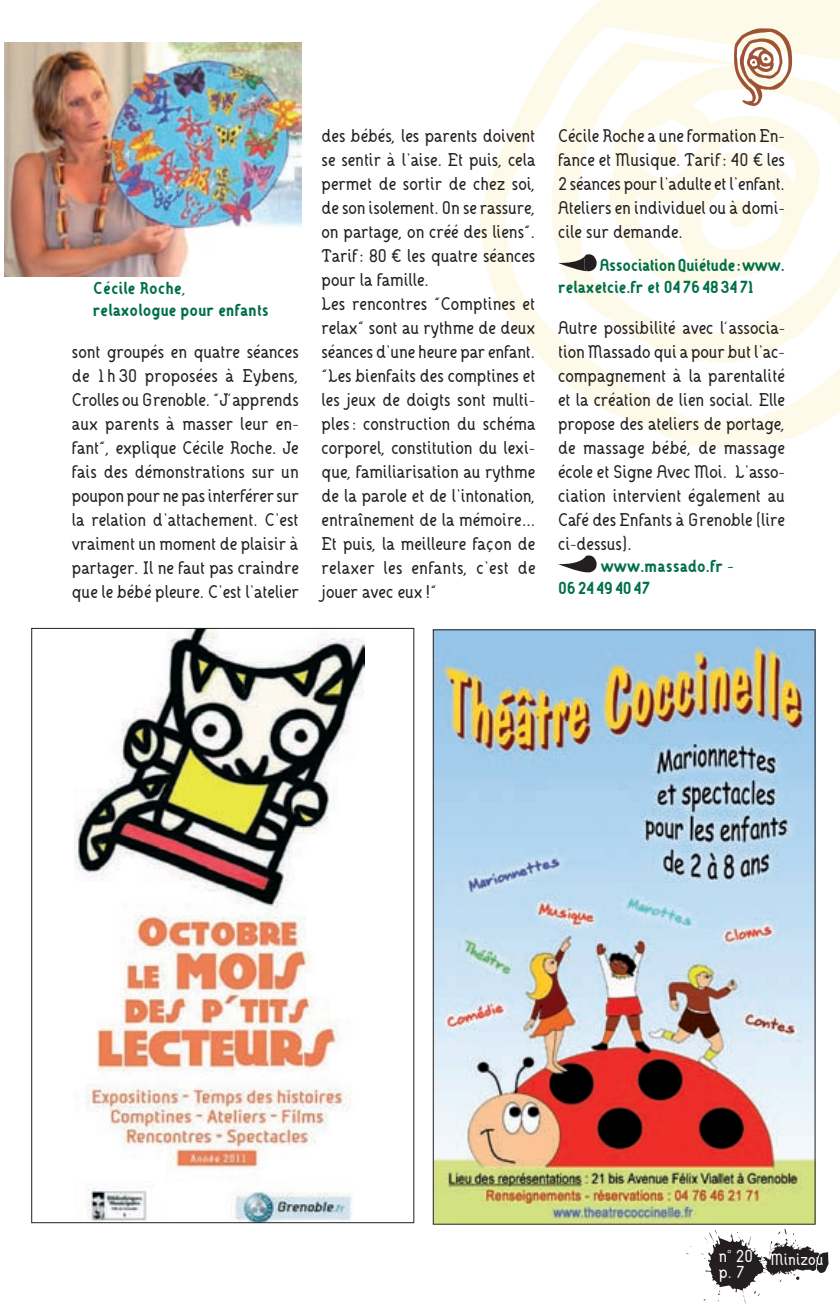
<style>
.page{position:relative;width:840px;height:1304px;background:#fff}
.page>*{position:absolute;margin:0;border:0;box-sizing:border-box;transform-origin:0 0}
.t1{font:500 18px/24px "DANOISE";letter-spacing:-.005em;color:#231f20;text-align:justify}
.t2{font:700 17px/22px "DANOISE";letter-spacing:-.005em;color:#016f45}
.t3{font:700 17px/22px "DANOISE";letter-spacing:-.025em;color:#016f45}
.t4{font:500 17px "DANOISE";color:#fff}
.t5{font:500 16px "DANOISE";color:#fff}
</style>
<div class="page">
<svg style="left:480px;top:54px;width:72px;height:315px"></svg>
<img style="left:552px;top:0;width:287px;height:1265px">
<svg style="left:733px;top:28px;width:58px;height:78px"></svg>
<svg style="left:686px;top:1205px;width:142px;height:99px"></svg>
<img style="left:4px;top:43px;width:297px;height:233px">
<img style="left:432px;top:629px;width:383px;height:596px">
<svg style="left:557px;top:254px;width:41px;height:17px"></svg>
<svg style="left:557px;top:555px;width:41px;height:17px"></svg>
<svg style="left:31px;top:628px;width:383px;height:595px"></svg>
<p class="t2" style="left:93px;top:277px;width:177px">Cécile Roche, relaxologue pour enfants</p>
<p class="t1" style="left:72px;top:339px;width:228px">sont groupés en quatre séances de 1 h 30 proposées à Eybens, Crolles ou Grenoble. "J'apprends aux parents à masser leur en&shy;fant", explique Cécile Roche. Je fais des démonstrations sur un poupon pour ne pas interférer sur la relation d’attachement. C’est vraiment un moment de plaisir à partager. Il ne faut pas craindre que le bébé pleure. C’est l’atelier</p>
<p class="t1" style="left:321px;top:123px;width:215px;text-align:left">des bébés, les parents doivent se sentir à l’aise. Et puis, cela permet de sortir de chez soi, de son isolement. On se rassure, on partage, on créé des liens".<br>Tarif : 80 ¥ les quatre séances pour la famille.<br>Les rencontres "Comptines et relax" sont au rythme de deux séances d’une heure par enfant. "Les bienfaits des comptines et les jeux de doigts sont multi&shy;ples : construction du schéma corporel, constitution du lexi&shy;que, familiarisation au rythme de la parole et de l’intonation, entraînement de la mémoire…<br>Et puis, la meilleure façon de relaxer les enfants, c’est de jouer avec eux !"</p>
<p class="t1" style="left:557px;top:123px;width:228px">Cécile Roche a une formation En&shy;fance et Musique. Tarif : 40 ¥ les 2 séances pour l’adulte et l’enfant.<br>Ateliers en individuel ou à domi&shy;cile sur demande.</p>
<p class="t3" style="left:557px;top:254px;width:228px;text-indent:42px">Association Quiétude : www. relaxetcie.fr et 04 76 48 34 71</p>
<p class="t1" style="left:557px;top:315px;width:228px">Autre possibilité avec l'associa&shy;tion Massado qui a pour but l’ac&shy;compagnement à la parentalité et la création de lien social. Elle propose des ateliers de portage, de massage bébé, de massage école et Signe Avec Moi. L’asso&shy;ciation intervient également au Café des Enfants à Grenoble (lire ci-dessus).</p>
<p class="t2" style="left:557px;top:555px;width:177px;text-indent:43px">www.massado.fr -<br>06 24 49 40 47</p>
<p class="t5" style="left:718px;top:1249px;width:106px"><sup>n</sup><sup>°</sup> <sup>20</sup> Minizou</p>
<p class="t4" style="left:718px;top:1261px;width:27px">p. 7</p>
</div>
